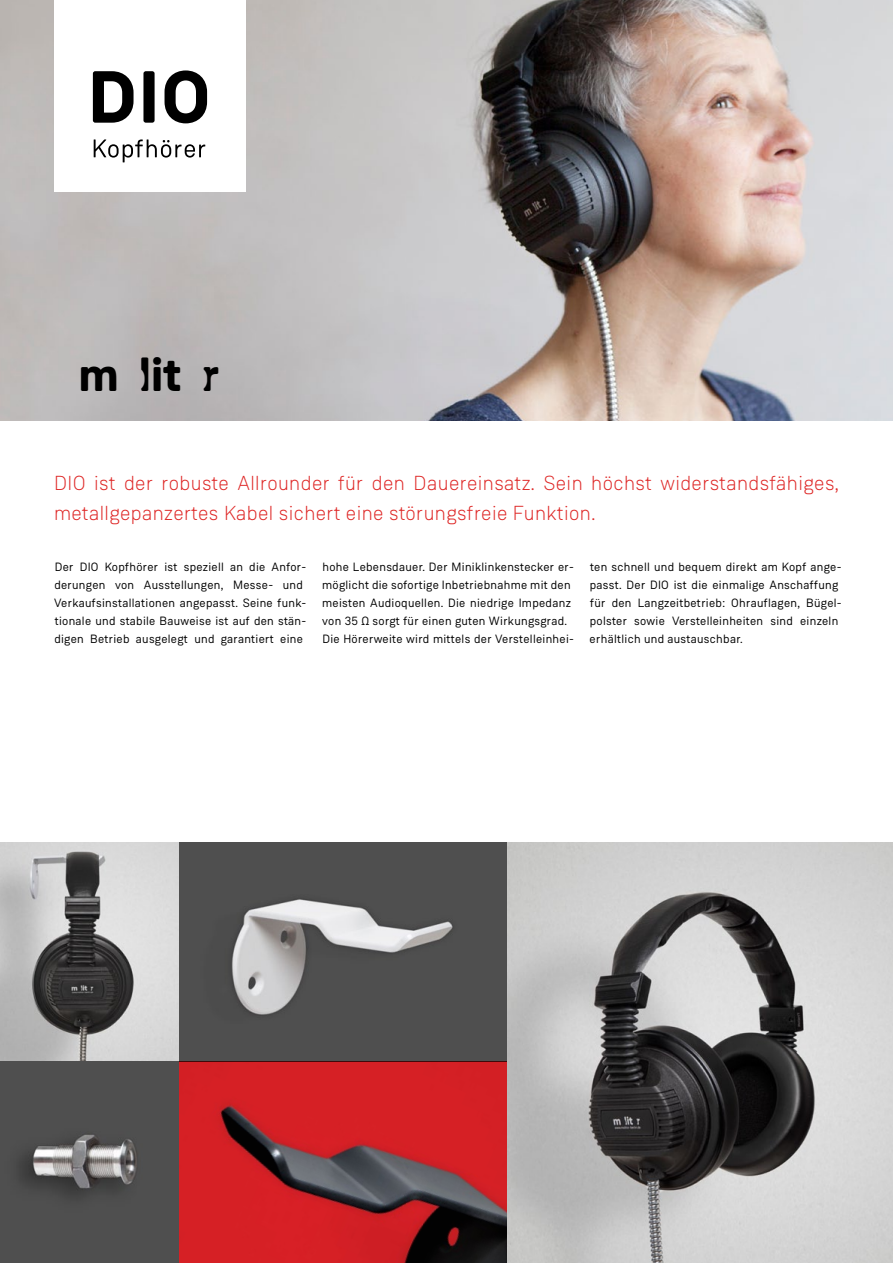
<style>
.page{position:relative;width:893px;height:1263px;background:#fff}
.page>*{position:absolute;margin:0;border:0;box-sizing:border-box;transform-origin:0 0}
.t1{font:47.85px "Weissenhof Molitor Logo";color:#000}
.t2{font:300 20.25px/30px "Weissenhof Grotesk";letter-spacing:.02em;color:#de2524}
.t3{font:12px/18px "Weissenhof Grotesk";letter-spacing:.025em;color:#000}
</style>
<div class="page">
<img style="left:0;top:0;width:893px;height:421px">
<img style="left:0;top:842px;width:893px;height:421px">
<div style="left:54px;top:0;width:192px;height:192px;background:#fff"></div>
<svg style="left:92px;top:70px;width:116px;height:54px"></svg>
<svg style="left:93px;top:139px;width:113px;height:24px"></svg>
<h1 class="t1" style="left:79px;top:346px;width:142px">molitor</h1>
<h2 class="t2" style="left:54px;top:468px;width:786px">DIO ist der robuste Allrounder für den Dauereinsatz. Sein höchst widerstandsfähiges, metallgepanzertes Kabel sichert eine störungsfreie Funktion.</h2>
<p class="t3" style="left:54px;top:558px;width:254px">Der DIO Kopfhörer ist speziell an die Anfor&shy;derungen von Ausstellungen, Messe- und Verkaufsinstallationen angepasst. Seine funk&shy;tionale und stabile Bauweise ist auf den stän&shy;digen Betrieb ausgelegt und garantiert eine</p>
<p class="t3" style="left:322px;top:558px;width:253px">hohe Lebensdauer. Der Miniklinkenstecker er&shy;möglicht die sofortige Inbetriebnahme mit den meisten Audioquellen. Die niedrige Impedanz von 35 Ω sorgt für einen guten Wirkungsgrad.<br>Die Hörerweite wird mittels der Verstelleinhei-</p>
<p class="t3" style="left:590px;top:558px;width:254px">ten schnell und bequem direkt am Kopf ange&shy;passt. Der DIO ist die einmalige Anschaffung für den Langzeitbetrieb: Ohrauflagen, Bügel&shy;polster sowie Verstelleinheiten sind einzeln erhältlich und austauschbar.</p>
</div>
